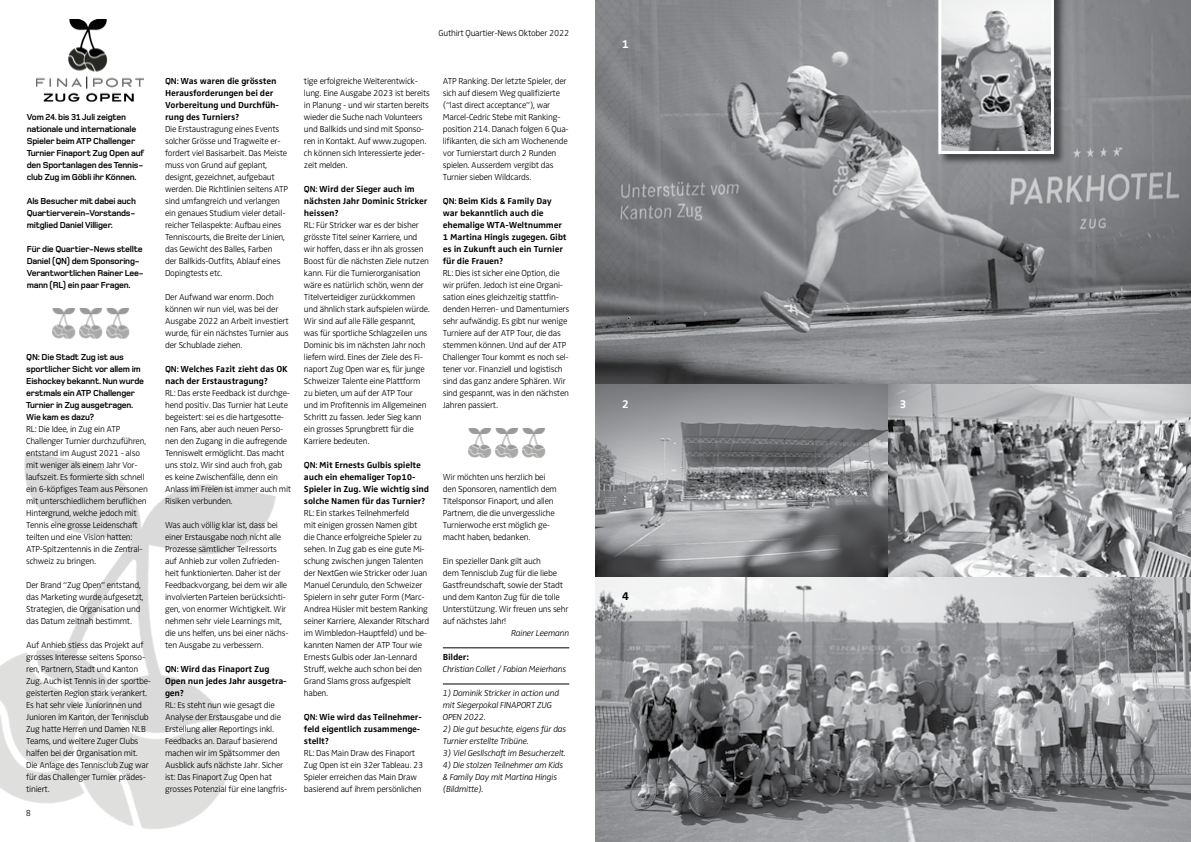
<style>
.page{position:relative;width:1191px;height:842px;background:#fff}
.page>*{position:absolute;margin:0;border:0;box-sizing:border-box;transform-origin:0 0}
.t1{font:700 12px "Zwo Corr";color:#fff}
.t2{font:700 12px "Zwo Corr";color:#000}
.t3{font:300 9px/12px "Zwo";letter-spacing:-.025em;color:#000}
.t4{font:700 9px/12px "Zwo Corr";letter-spacing:-.025em;color:#000}
.t5{font:700 9px/12px "Foundry Monoline";letter-spacing:-.025em;color:#000}
.t6{font:italic 300 9px/12px "Zwo";letter-spacing:-.025em;color:#000}
.s1{font-family:"Foundry Monoline"}
</style>
<div class="page">
<img style="left:595px;top:576px;width:596px;height:266px">
<img style="left:595px;top:0;width:596px;height:576px">
<img style="left:0;top:452px;width:276px;height:377px">
<img style="left:36px;top:20px;width:108px;height:82px">
<img style="left:52px;top:308px;width:78px;height:31px">
<img style="left:468px;top:428px;width:78px;height:30px">
<div style="left:939px;top:0;width:126px;height:166px;background:#000;opacity:.5"></div>
<svg style="left:938px;top:0;width:116px;height:154px"></svg>
<hr style="left:443px;top:648px;width:126px;height:1px;background:#000">
<hr style="left:443px;top:684px;width:126px;height:1px;background:#000">
<p class="t3" style="left:438px;top:27px;width:132px">Guthirt Quartier-News Oktober 2022</p>
<p class="t5" style="left:27px;top:111px;width:119px">Vom 24. bis 31 Juli zeigten nationale und internationale<br>Spieler beim ATP Challenger<br>Turnier Finaport Zug Open auf den Sportanlagen des Tennis&shy;club Zug im Göbli ihr Können.</p>
<p class="t5" style="left:27px;top:195px;width:111px;text-align:justify">Als Besucher mit dabei auch Quartierverein-Vorstands&shy;mitglied Daniel Villiger.</p>
<p class="t5" style="left:27px;top:243px;width:118px">Für die Quartier-News stellte<br>Daniel (QN) dem Sponsoring-<br>Verantwortlichen Rainer Lee&shy;mann (RL) ein paar Fragen.</p>
<p class="t5" style="left:26px;top:351px;width:119px">QN: Die Stadt Zug ist aus sportlicher Sicht vor allem im<br>Eishockey bekannt. Nun wurde erstmals ein ATP Challenger<br>Turnier in Zug ausgetragen.<br>Wie kam es dazu?</p>
<p class="t3" style="left:26px;top:423px;width:123px">RL: Die Idee, in Zug ein ATP<br>Challenger Turnier durchzuführen, entstand im August 2021 - also mit weniger als einem Jahr Vor&shy;laufszeit. Es formierte sich schnell ein 6-köpfiges Team aus Personen mit unterschiedlichem beruflichen<br>Hintergrund, welche jedoch mit<br>Tennis eine grosse Leidenschaft teilten und eine Vision hatten:<br>ATP-Spitzentennis in die Zentral&shy;schweiz zu bringen.</p>
<p class="t3" style="left:26px;top:579px;width:119px">Der Brand “Zug Open” entstand, das Marketing wurde aufgesetzt,<br>Strategien, die Organisation und das Datum zeitnah bestimmt.</p>
<p class="t3" style="left:26px;top:639px;width:126px">Auf Anhieb stiess das Projekt auf grosses Interesse seitens Sponso&shy;ren, Partnern, Stadt und Kanton<br>Zug. Auch ist Tennis in der sportbe&shy;geisterten Region stark verankert.<br>Es hat sehr viele Juniorinnen und<br>Junioren im Kanton, der Tennisclub<br>Zug hatte Herren und Damen NLB<br>Teams, und weitere Zuger Clubs halfen bei der Organisation mit.<br>Die Anlage des Tennisclub Zug war für das Challenger Turnier prädes&shy;tiniert.</p>
<p class="t3" style="left:26px;top:807px;width:7px">8</p>
<p class="t4" style="left:165px;top:75px;width:115px"><span class="s1">QN:</span> Was waren die grössten<br>Herausforderungen bei der<br>Vorbereitung und Durchfüh&shy;rung des Turniers?</p>
<p class="t3" style="left:165px;top:123px;width:125px">Die Erstaustragung eines Events solcher Grösse und Tragweite er&shy;fordert viel Basisarbeit. Das Meiste muss von Grund auf geplant, designt, gezeichnet, aufgebaut werden. Die Richtlinien seitens ATP sind umfangreich und verlangen ein genaues Studium vieler detail&shy;reicher Teilaspekte: Aufbau eines<br>Tenniscourts, die Breite der Linien, das Gewicht des Balles, Farben<br>der Ballkids-Outfits, Ablauf eines<br>Dopingtests etc.</p>
<p class="t3" style="left:165px;top:291px;width:125px">Der Aufwand war enorm. Doch können wir nun viel, was bei der<br>Ausgabe 2022 an Arbeit investiert wurde, für ein nächstes Turnier aus der Schublade ziehen.</p>
<p class="t4" style="left:165px;top:363px;width:118px"><span class="s1">QN:</span> Welches Fazit zieht das OK nach der Erstaustragung?</p>
<p class="t3" style="left:165px;top:387px;width:128px">RL: Das erste Feedback ist durchge&shy;hend positiv. Das Turnier hat Leute begeistert: sei es die hartgesotte&shy;nen Fans, aber auch neuen Perso&shy;nen den Zugang in die aufregende<br>Tenniswelt ermöglicht. Das macht uns stolz. Wir sind auch froh, gab es keine Zwischenfälle, denn ein<br>Anlass im Freien ist immer auch mit<br>Risiken verbunden.</p>
<p class="t3" style="left:165px;top:519px;width:125px">Was auch völlig klar ist, dass bei einer Erstausgabe noch nicht alle Prozesse sämtlicher Teilressorts auf Anhieb zur vollen Zufrieden&shy;heit funktionierten. Daher ist der Feedbackvorgang, bei dem wir alle involvierten Parteien berücksichti&shy;gen, von enormer Wichtigkeit. Wir nehmen sehr viele Learnings mit, die uns helfen, uns bei einer nächs&shy;ten Ausgabe zu verbessern.</p>
<p class="t4" style="left:165px;top:663px;width:123px"><span class="s1">QN:</span> Wird das Finaport Zug<br>Open nun jedes Jahr ausgetra&shy;gen?</p>
<p class="t3" style="left:165px;top:699px;width:124px">RL: Es steht nun wie gesagt die<br>Analyse der Erstausgabe und die<br>Erstellung aller Reportings inkl.<br>Feedbacks an. Darauf basierend machen wir im Spätsommer den<br>Ausblick aufs nächste Jahr. Sicher ist: Das Finaport Zug Open hat grosses Potenzial für eine langfris-</p>
<p class="t3" style="left:304px;top:75px;width:128px">tige erfolgreiche Weiterentwick&shy;lung. Eine Ausgabe 2023 ist bereits in Planung - und wir starten bereits wieder die Suche nach Volunteers und Ballkids und sind mit Sponso&shy;ren in Kontakt. Auf www.zugopen. ch können sich Interessierte jeder&shy;zeit melden.</p>
<p class="t4" style="left:304px;top:183px;width:125px"><span class="s1">QN:</span> Wird der Sieger auch im nächsten Jahr Dominic Stricker heissen?</p>
<p class="t3" style="left:304px;top:219px;width:127px">RL: Für Stricker war es der bisher grösste Titel seiner Karriere, und wir hoffen, dass er ihn als grossen Boost für die nächsten Ziele nutzen kann. Für die Turnierorganisation wäre es natürlich schön, wenn der Titelverteidiger zurückkommen und ähnlich stark aufspielen würde.<br>Wir sind auf alle Fälle gespannt, was für sportliche Schlagzeilen uns Dominic bis im nächsten Jahr noch liefern wird. Eines der Ziele des Fi&shy;naport Zug Open war es, für junge Schweizer Talente eine Plattform zu bieten, um auf der ATP Tour<br>und im Profitennis im Allgemeinen Schritt zu fassen. Jeder Sieg kann ein grosses Sprungbrett für die Karriere bedeuten.</p>
<p class="t4" style="left:304px;top:459px;width:127px"><span class="s1">QN:</span> Mit Ernests Gulbis spielte auch ein ehemaliger Top10-<br>Spieler in Zug. Wie wichtig sind solche Namen für das Turnier?</p>
<p class="t3" style="left:304px;top:507px;width:127px">RL: Ein starkes Teilnehmerfeld<br>mit einigen grossen Namen gibt die Chance erfolgreiche Spieler zu sehen. In Zug gab es eine gute Mi&shy;schung zwischen jungen Talenten der NextGen wie Stricker oder Juan<br>Manuel Cerundulo, den Schweizer<br>Spielern in sehr guter Form (Marc-<br>Andrea Hüsler mit bestem Ranking seiner Karriere, Alexander Ritschard im Wimbledon-Hauptfeld) und be&shy;kannten Namen der ATP Tour wie<br>Ernests Gulbis oder Jan-Lennard<br>Struff, welche auch schon bei den<br>Grand Slams gross aufgespielt haben.</p>
<p class="t4" style="left:304px;top:711px;width:119px"><span class="s1">QN:</span> Wie wird das Teilnehmer&shy;feld eigentlich zusammenge&shy;stellt?</p>
<p class="t3" style="left:304px;top:747px;width:121px">RL: Das Main Draw des Finaport<br>Zug Open ist ein 32er Tableau. 23<br>Spieler erreichen das Main Draw basierend auf ihrem persönlichen</p>
<p class="t3" style="left:443px;top:75px;width:127px">ATP Ranking. Der letzte Spieler, der sich auf diesem Weg qualifizierte (“last direct acceptance”), war Marcel-Cedric Stebe mit Ranking&shy;position 214. Danach folgen 6 Qua&shy;lifikanten, die sich am Wochenende vor Turnierstart durch 2 Runden spielen. Ausserdem vergibt das Turnier sieben Wildcards.</p>
<p class="t4" style="left:443px;top:195px;width:125px"><span class="s1">QN:</span> Beim Kids &amp; Family Day war bekanntlich auch die ehemalige WTA-Weltnummer<br>1 Martina Hingis zugegen. Gibt es in Zukunft auch ein Turnier für die Frauen?</p>
<p class="t3" style="left:443px;top:267px;width:128px">RL: Dies ist sicher eine Option, die wir prüfen. Jedoch ist eine Organi&shy;sation eines gleichzeitig stattfin&shy;denden Herren- und Damenturniers sehr aufwändig. Es gibt nur wenige Turniere auf der ATP Tour, die das stemmen können. Und auf der ATP Challenger Tour kommt es noch sel&shy;tener vor. Finanziell und logistisch sind das ganz andere Sphären. Wir sind gespannt, was in den nächsten Jahren passiert.</p>
<p class="t3" style="left:443px;top:470px;width:115px">Wir möchten uns herzlich bei den Sponsoren, namentlich dem<br>Titelsponsor Finaport, und allen<br>Partnern, die die unvergessliche<br>Turnierwoche erst möglich ge&shy;macht haben, bedanken.</p>
<p class="t3" style="left:443px;top:554px;width:127px">Ein spezieller Dank gilt auch<br>dem Tennisclub Zug für die liebe<br>Gastfreundschaft, sowie der Stadt und dem Kanton Zug für die tolle<br>Unterstützung. Wir freuen uns sehr auf nächstes Jahr!</p>
<p class="t6" style="left:511px;top:626px;width:60px">Rainer Leemann</p>
<p class="t4" style="left:443px;top:651px;width:28px">Bilder:</p>
<p class="t6" style="left:443px;top:663px;width:125px">Christian Collet / Fabian Meierhans</p>
<p class="t6" style="left:443px;top:687px;width:118px">1) Dominik Stricker in action und mit Siegerpokal FINAPORT ZUG<br>OPEN 2022.</p>
<p class="t6" style="left:443px;top:723px;width:125px">2) Die gut besuchte, eigens für das<br>Turnier erstellte Tribüne.</p>
<p class="t6" style="left:443px;top:747px;width:125px">3) Viel Gesllschaft im Besucherzelt.</p>
<p class="t6" style="left:443px;top:759px;width:122px">4) Die stolzen Teilnehmer am Kids &amp; Family Day mit Martina Hingis (Bildmitte).</p>
<h1 class="t1" style="left:621px;top:37px;width:9px">1</h1>
<h1 class="t1" style="left:621px;top:397px;width:9px">2</h1>
<h1 class="t1" style="left:899px;top:397px;width:9px">3</h1>
<h1 class="t2" style="left:621px;top:589px;width:9px">4</h1>
</div>
